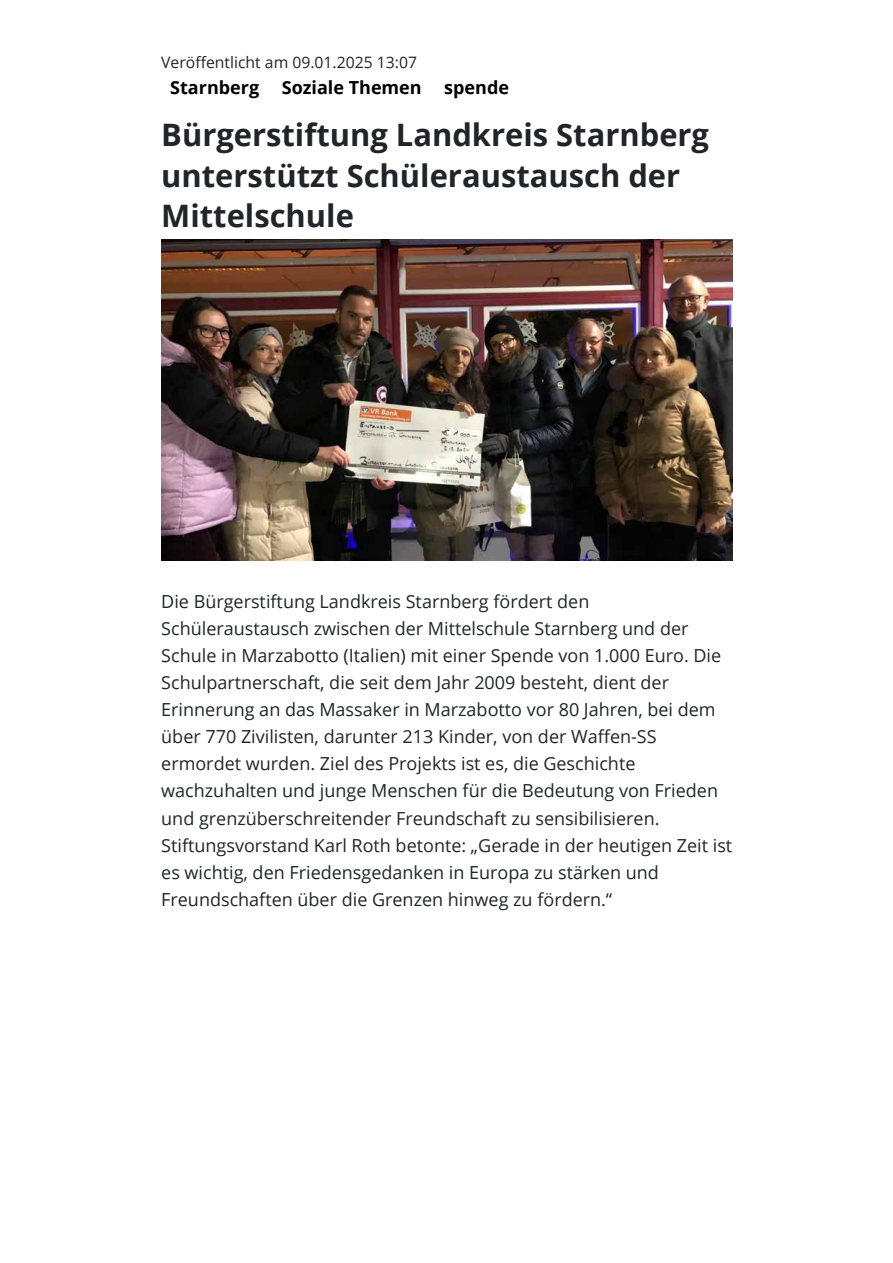
<style>
.page{position:relative;width:893px;height:1263px;background:#fff}
.page>*{position:absolute;margin:0;border:0;box-sizing:border-box;transform-origin:0 0}
.t1{font:700 30.9px/40.2px "Open Sans";color:#212529}
.t2{font:18px/27px "Open Sans";color:#212529}
.t3{font:700 18px "Open Sans";color:#000}
.t4{font:15.75px "Open Sans";color:#212529}
</style>
<div class="page">
<img style="left:161px;top:239px;width:572px;height:322px">
<p class="t4" style="left:161px;top:51px;width:257px">Verö!entlicht am 09.01.2025 13:07</p>
<p class="t3" style="left:170px;top:75px;width:90px">Starnberg</p>
<p class="t3" style="left:282px;top:75px;width:142px">Soziale Themen</p>
<p class="t3" style="left:444px;top:75px;width:66px">spende</p>
<h1 class="t1" style="left:161px;top:114px;width:549px">Bürgerstiftung Landkreis Starnberg unterstützt Schüleraustausch der<br>Mittelschule</h1>
<p class="t2" style="left:161px;top:588px;width:561px">Die Bürgerstiftung Landkreis Starnberg fördert den Schüleraustausch zwischen der Mittelschule Starnberg und der Schule in Marzabotto (Italien) mit einer Spende von 1.000 Euro. Die Schulpartnerschaft, die seit dem Jahr 2009 besteht, dient der Erinnerung an das Massaker in Marzabotto vor 80 Jahren, bei dem über 770 Zivilisten, darunter 213 Kinder, von der Wa!en-SS ermordet wurden. Ziel des Projekts ist es, die Geschichte wachzuhalten und junge Menschen für die Bedeutung von Frieden</p>
<p class="t2" style="left:161px;top:804px;width:572px">und grenzüberschreitender Freundschaft zu sensibilisieren.<br>Stiftungsvorstand Karl Roth betonte: „Gerade in der heutigen Zeit ist es wichtig, den Friedensgedanken in Europa zu stärken und Freundschaften über die Grenzen hinweg zu fördern.“</p>
</div>
